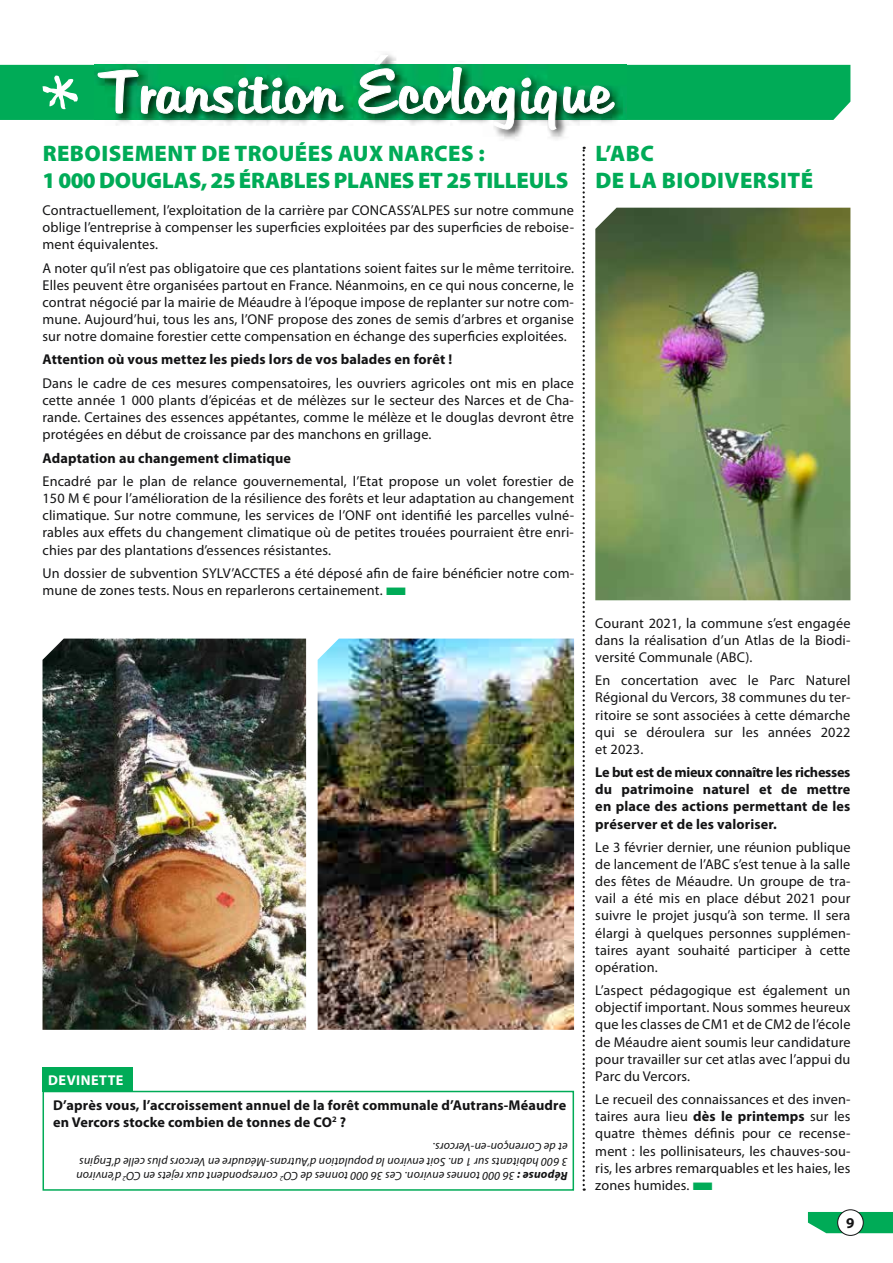
<style>
.page{position:relative;width:893px;height:1263px;background:#fff}
.page>*{position:absolute;margin:0;border:0;box-sizing:border-box;transform-origin:0 0}
.t1{font:60px "Tabitha";letter-spacing:.01em;color:#fff}
.t2{font:900 22.5px/27px "Myriad Pro";letter-spacing:-.01em;color:#00ab57}
.t3{font:900 22.5px/27px "Myriad Pro";letter-spacing:.02em;color:#00ab57}
.t4{font:700 15px "Myriad Pro";color:#141415}
.t5{font:14.25px/17.1px "Myriad Pro";letter-spacing:.01em;color:#141415;text-align:justify}
.t6{font:700 14.25px/17.1px "Myriad Pro";letter-spacing:.01em;color:#141415;text-align:justify}
.t7{font:700 14.25px "Myriad Pro";letter-spacing:.03em;color:#fff}
.t8{font:italic 12px/14.4px "Myriad Pro";letter-spacing:.01em;color:#141415}
.t9{font:italic 7.05px "Myriad Pro";color:#141415}
.s1{color:#00ab57}
.s2{font-weight:700}
</style>
<div class="page">
<svg style="left:583px;top:147px;width:2px;height:1044px"></svg>
<div style="left:0;top:65px;width:850px;height:55px;background:#00ab57"></div>
<img style="left:95px;top:53px;width:531px;height:86px">
<img style="left:95px;top:65px;width:531px;height:55px">
<svg style="left:97px;top:69px;width:247px;height:45px;background:#1d9057"></svg>
<svg style="left:358px;top:55px;width:157px;height:75px"></svg>
<svg style="left:521px;top:77px;width:36px;height:53px;background:#4c9b75"></svg>
<svg style="left:563px;top:85px;width:52px;height:29px;background:#30865c"></svg>
<svg style="left:42px;top:76px;width:36px;height:34px"></svg>
<svg style="left:808px;top:1212px;width:85px;height:21px"></svg>
<div style="left:838px;top:1210px;width:25px;height:25px;background:#fff;border-radius:50%"></div>
<div style="left:837px;top:1209px;width:26px;height:27px;border:1px solid #141415;border-radius:50%"></div>
<img style="left:43px;top:639px;width:263px;height:391px">
<img style="left:318px;top:639px;width:256px;height:391px">
<img style="left:595px;top:208px;width:255px;height:392px">
<div style="left:43px;top:1091px;width:531px;height:100px;border:2px solid #00ab57"></div>
<div style="left:43px;top:1068px;width:90px;height:24px;background:#00ab57"></div>
<h1 class="t1" style="left:101px;top:53px;width:512px">Transition Écologique</h1>
<h2 class="t2" style="left:43px;top:139px;width:527px">REBOISEMENT DE TROUÉES AUX NARCES :<br>1 000 DOUGLAS, 25 ÉRABLES PLANES ET 25 TILLEULS</h2>
<p class="t5" style="left:43px;top:201px;width:533px">Contractuellement, l’exploitation de la carrière par COnCASS’ALpES sur notre commune oblige l’entreprise à compenser les superficies exploitées par des superficies de reboise&shy;ment équivalentes.</p>
<p class="t5" style="left:43px;top:259px;width:533px">A noter qu’il n’est pas obligatoire que ces plantations soient faites sur le même territoire.<br>Elles peuvent être organisées partout en France. néanmoins, en ce qui nous concerne, le contrat négocié par la mairie de Méaudre à l’époque impose de replanter sur notre com&shy;mune. Aujourd’hui, tous les ans, l’OnF propose des zones de semis d’arbres et organise sur notre domaine forestier cette compensation en échange des superficies exploitées.</p>
<p class="t6" style="left:43px;top:351px;width:411px">Attention où vous mettez les pieds lors de vos balades en forêt !</p>
<p class="t5" style="left:43px;top:374px;width:533px">Dans le cadre de ces mesures compensatoires, les ouvriers agricoles ont mis en place cette année 1 000 plants d’épicéas et de mélèzes sur le secteur des narces et de Cha&shy;rande. Certaines des essences appétantes, comme le mélèze et le douglas devront être protégées en début de croissance par des manchons en grillage.</p>
<p class="t6" style="left:43px;top:449px;width:250px">Adaptation au changement climatique</p>
<p class="t5" style="left:43px;top:473px;width:533px">Encadré par le plan de relance gouvernemental, l’Etat propose un volet forestier de 150 M € pour l’amélioration de la résilience des forêts et leur adaptation au changement climatique. Sur notre commune, les services de l’OnF ont identifié les parcelles vulné&shy;rables aux effets du changement climatique où de petites trouées pourraient être enri&shy;chies par des plantations d’essences résistantes.</p>
<p class="t5" style="left:43px;top:564px;width:533px">Un dossier de subvention SYLV’ACCTES a été déposé afin de faire bénéficier notre com&shy;mune de zones tests. nous en reparlerons certainement. <span class="s1">■</span></p>
<p class="t7" style="left:48px;top:1071px;width:77px">devINette</p>
<p class="t6" style="left:53px;top:1096px;width:515px">d’après vous, l’accroissement annuel de la forêt communale d’Autrans-Méaudre en vercors stocke combien de tonnes de co<sup>2</sup> ?</p>
<p class="t8" style="left:568px;top:1169px;width:490px;rotate:-180deg">3 600 habitants sur 1 an. Soit environ la population d’Autrans-Méaudre en Vercors plus celle d’Engins et de Corrençon-en-Vercors.</p>
<p class="t8" style="left:278px;top:1183px;width:203px;rotate:-180deg">correspondent aux rejets en CO d’environ</p>
<p class="t8" style="left:568px;top:1183px;width:285px;rotate:-180deg"><span class="s2">Réponse :</span> 36 000 tonnes environ. Ces 36 000 tonnes de CO</p>
<p class="t9" style="left:126px;top:1183px;width:5px;rotate:-180deg">2</p>
<p class="t9" style="left:284px;top:1183px;width:5px;rotate:-180deg">2</p>
<h2 class="t3" style="left:596px;top:139px;width:219px">L’ABC<br>DE LA BIODIVERSITÉ</h2>
<p class="t5" style="left:595px;top:614px;width:257px">Courant 2021, la commune s’est engagée dans la réalisation d’un Atlas de la Biodi&shy;versité Communale (ABC).</p>
<p class="t5" style="left:595px;top:672px;width:257px">En concertation avec le parc naturel Régional du Vercors, 38 communes du ter&shy;ritoire se sont associées à cette démarche qui se déroulera sur les années 2022 et 2023.</p>
<p class="t6" style="left:595px;top:763px;width:257px">Le but est de mieux connaître les richesses du patrimoine naturel et de mettre en place des actions permettant de les préserver et de les valoriser.</p>
<p class="t5" style="left:595px;top:838px;width:257px">Le 3 février dernier, une réunion publique de lancement de l’ABC s’est tenue à la salle des fêtes de Méaudre. Un groupe de tra&shy;vail a été mis en place début 2021 pour suivre le projet jusqu’à son terme. Il sera élargi à quelques personnes supplémen&shy;taires ayant souhaité participer à cette opération.</p>
<p class="t5" style="left:595px;top:982px;width:257px">L’aspect pédagogique est également un objectif important. nous sommes heureux que les classes de CM1 et de CM2 de l’école de Méaudre aient soumis leur candidature pour travailler sur cet atlas avec l’appui du parc du Vercors.</p>
<p class="t5" style="left:595px;top:1091px;width:257px">Le recueil des connaissances et des inven&shy;taires aura lieu <span class="s2">dès le printemps</span> sur les quatre thèmes définis pour ce recense&shy;ment : les pollinisateurs, les chauves-sou&shy;ris, les arbres remarquables et les haies, les zones humides. <span class="s1">■</span></p>
<p class="t4" style="left:846px;top:1213px;width:10px">9</p>
</div>
